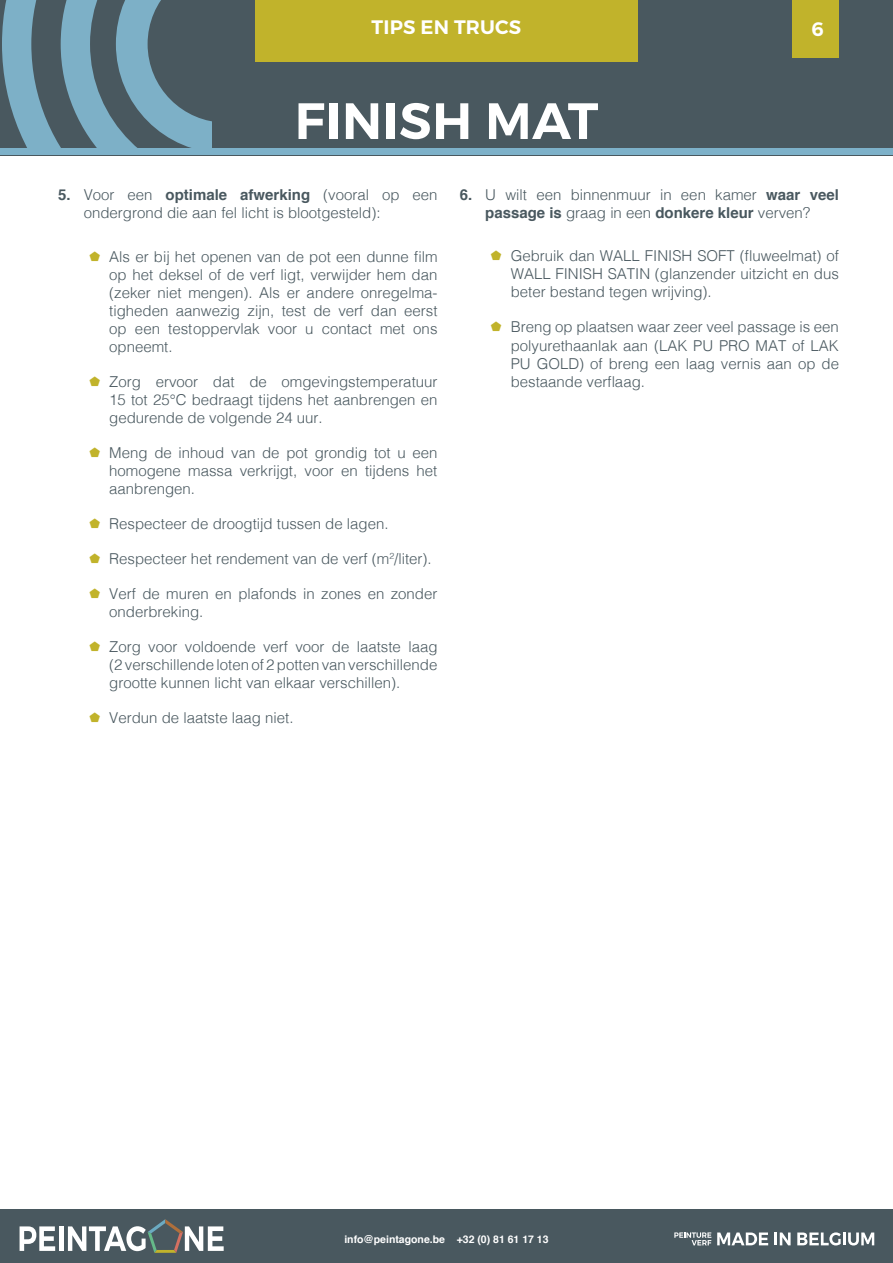
<style>
.page{position:relative;width:893px;height:1263px;background:#fff}
.page>*{position:absolute;margin:0;border:0;box-sizing:border-box;transform-origin:0 0}
.Titre_produit{font:600 51px "Montserrat";letter-spacing:.01em;color:#fff}
.Titre_Pages{font:600 19.5px "Montserrat";letter-spacing:.01em;color:#fff}
.Sous_titre-Jaune{font:600 19.5px "Montserrat";color:#fff}
.t1{font:300 15px/18px "Helvetica";color:#49585f;text-align:justify}
.t2{font:700 10.5px "Helvetica";color:#fff}
.s1{font-weight:700}
</style>
<div class="page">
<div style="left:0;top:1210px;width:893px;height:53px;background:#49585f"></div>
<svg style="left:20px;top:1226px;width:35px;height:25px"></svg>
<hr style="left:59px;top:1226px;width:4px;height:25px;background:#fff">
<svg style="left:68px;top:1219px;width:156px;height:34px"></svg>
<svg style="left:717px;top:1232px;width:51px;height:13px"></svg>
<svg style="left:774px;top:1232px;width:17px;height:13px"></svg>
<svg style="left:797px;top:1232px;width:77px;height:13px"></svg>
<svg style="left:674px;top:1232px;width:37px;height:13px"></svg>
<div style="left:0;top:0;width:893px;height:155px;background:#49585f"></div>
<div style="left:0;top:148px;width:893px;height:7px;background:#7db1c9"></div>
<svg style="left:2px;top:0;width:209px;height:148px"></svg>
<div style="left:255px;top:0;width:383px;height:62px;background:#c1b32b"></div>
<div style="left:792px;top:0;width:47px;height:57px;background:#c1b32b"></div>
<p class="Titre_Pages" style="left:372px;top:15px;width:151px">TIPS EN TRUCS</p>
<p class="Sous_titre-Jaune" style="left:811px;top:17px;width:14px">6</p>
<p class="Titre_produit" style="left:295px;top:89px;width:305px">FINISH MAT</p>
<p class="t1" style="left:84px;top:185px;width:355px;text-indent:-26px"><span class="s1">5.</span> Voor een <span class="s1">optimale afwerking</span> (vooral op een ondergrond die aan fel licht is blootgesteld):</p>
<p class="t1" style="left:109px;top:247px;width:330px">Als er bij het openen van de pot een dunne film op het deksel of de verf ligt, verwijder hem dan (zeker niet mengen). Als er andere onregelma&shy;tigheden aanwezig zijn, test de verf dan eerst op een testoppervlak voor u contact met ons opneemt.</p>
<p class="t1" style="left:109px;top:372px;width:330px">Zorg ervoor dat de omgevingstemperatuur 15 tot 25°C bedraagt tijdens het aanbrengen en gedurende de volgende 24 uur.</p>
<p class="t1" style="left:109px;top:443px;width:330px">Meng de inhoud van de pot grondig tot u een homogene massa verkrijgt, voor en tijdens het aanbrengen.</p>
<p class="t1" style="left:109px;top:514px;width:281px">Respecteer de droogtijd tussen de lagen.</p>
<p class="t1" style="left:109px;top:549px;width:324px">Respecteer het rendement van de verf (m<sup>2</sup>/liter).</p>
<p class="t1" style="left:109px;top:584px;width:330px">Verf de muren en plafonds in zones en zonder onderbreking.</p>
<p class="t1" style="left:109px;top:637px;width:330px">Zorg voor voldoende verf voor de laatste laag (2 verschillende loten of 2 potten van verschillende grootte kunnen licht van elkaar verschillen).</p>
<p class="t1" style="left:109px;top:708px;width:186px">Verdun de laatste laag niet.</p>
<p class="t1" style="left:460px;top:185px;width:381px;text-align:center"><span class="s1">6.</span> U wilt een binnenmuur in een kamer <span class="s1">waar veel passage is</span> graag in een <span class="s1">donkere kleur</span> verven?</p>
<p class="t1" style="left:511px;top:246px;width:330px">Gebruik dan WALL FINISH SOFT (fluweelmat) of WALL FINISH SATIN (glanzender uitzicht en dus beter bestand tegen wrijving).</p>
<p class="t1" style="left:511px;top:317px;width:330px">Breng op plaatsen waar zeer veel passage is een polyurethaanlak aan (LAK PU PRO MAT of LAK PU GOLD) of breng een laag vernis aan op de bestaande verflaag.</p>
<p class="t2" style="left:344px;top:1231px;width:206px">info@peintagone.be +32 (0) 81 61 17 13</p>
</div>
